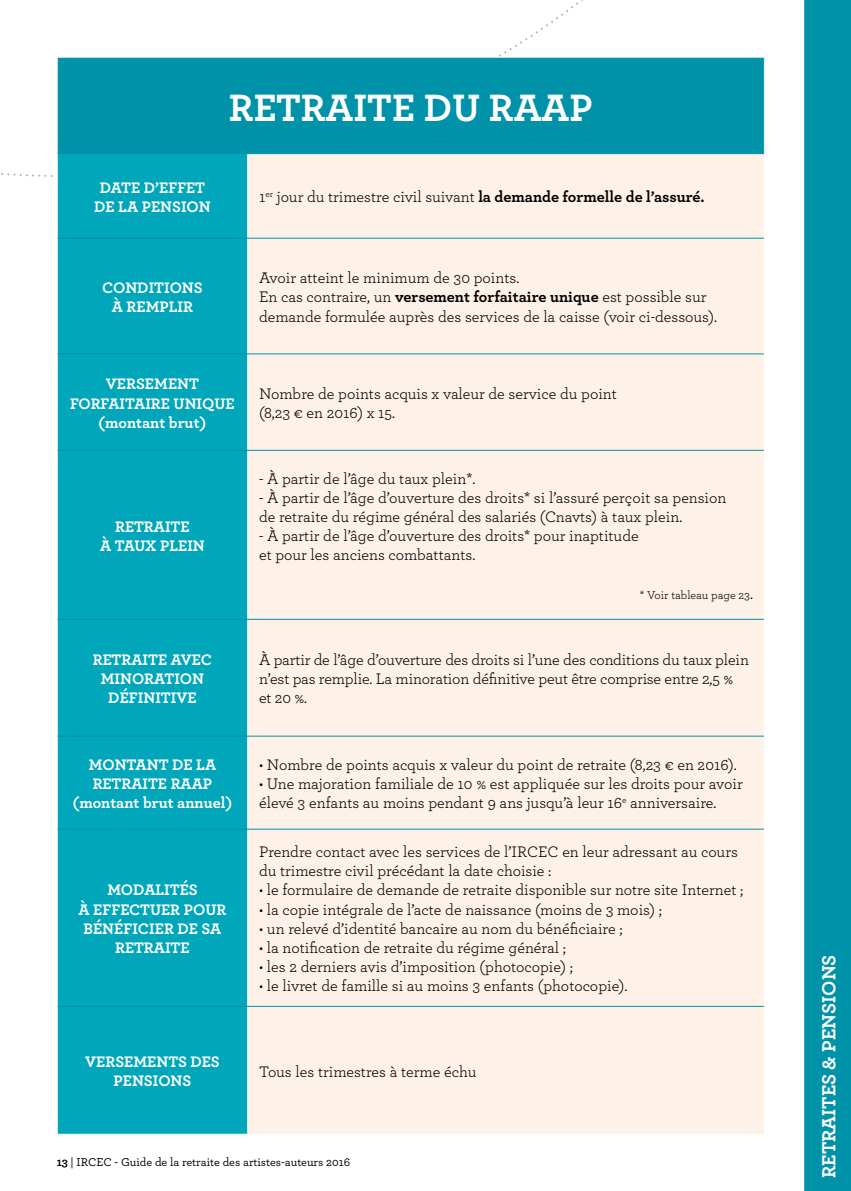
<style>
.page{position:relative;width:851px;height:1191px;background:#fff}
.page>*{position:absolute;margin:0;border:0;box-sizing:border-box;transform-origin:0 0}
.t1{font:700 40px "Archer";color:#fff}
.t2{font:700 20px "Archer";color:#fff}
.t3{font:16px/19.2px "Archer";color:#000}
.t4{font:700 16px/19.2px "Archer";color:#fff;text-align:center}
.t5{font:500 12px "Archer";color:#000}
.t6{font:12px "Archer";letter-spacing:-.01em;color:#000}
.s1{font-weight:700}
.s2{font-size:16px}
</style>
<div class="page">
<svg style="left:1px;top:173px;width:52px;height:4px"></svg>
<div style="left:57px;top:57px;width:707px;height:97px;background:#0092a8"></div>
<div style="left:58px;top:154px;width:189px;height:979px;background:#00a6ba"></div>
<div style="left:248px;top:154px;width:515px;height:979px;background:#fef1e7"></div>
<hr style="left:57px;top:57px;width:191px;height:1px;background:#fff">
<hr style="left:57px;top:58px;width:1px;height:96px;background:#fff">
<hr style="left:248px;top:57px;width:516px;height:1px;background:#fff">
<hr style="left:763px;top:58px;width:1px;height:96px;background:#fff">
<hr style="left:58px;top:238px;width:190px;height:1px;background:#0092a8">
<hr style="left:248px;top:238px;width:515px;height:1px;background:#0092a8">
<hr style="left:58px;top:353px;width:190px;height:1px;background:#0092a8">
<hr style="left:248px;top:353px;width:515px;height:1px;background:#0092a8">
<hr style="left:58px;top:450px;width:190px;height:1px;background:#0092a8">
<hr style="left:248px;top:450px;width:515px;height:1px;background:#0092a8">
<hr style="left:58px;top:619px;width:190px;height:1px;background:#0092a8">
<hr style="left:248px;top:619px;width:515px;height:1px;background:#0092a8">
<hr style="left:58px;top:735px;width:190px;height:1px;background:#0092a8">
<hr style="left:248px;top:735px;width:515px;height:1px;background:#0092a8">
<hr style="left:58px;top:828px;width:190px;height:1px;background:#0092a8">
<hr style="left:248px;top:828px;width:515px;height:1px;background:#0092a8">
<hr style="left:58px;top:1006px;width:190px;height:1px;background:#0092a8">
<hr style="left:248px;top:1006px;width:515px;height:1px;background:#0092a8">
<div style="left:804px;top:0;width:46px;height:1191px;background:#0092a8"></div>
<h1 class="t1" style="left:229px;top:77px;width:365px">RETRAITE DU RAAP</h1>
<p class="t4" style="left:94px;top:177px;width:118px">DATE D’EFFET<br>DE LA PENSION</p>
<p class="t3" style="left:259px;top:187px;width:447px">1<sup>er</sup> jour du trimestre civil suivant <span class="s1">la demande formelle de l’assuré.</span></p>
<p class="t4" style="left:102px;top:277px;width:102px">CONDITIONS<br>À REMPLIR</p>
<p class="t3" style="left:259px;top:267px;width:459px">Avoir atteint le minimum de 30 points.<br>En cas contraire, un <span class="s1">versement forfaitaire unique</span> est possible sur demande formulée auprès des services de la caisse (voir ci-dessous).</p>
<p class="t4" style="left:70px;top:373px;width:166px">VERSEMENT<br>FORFAITAIRE UNIQUE (montant brut)</p>
<p class="t3" style="left:259px;top:383px;width:359px">Nombre de points acquis x valeur de service du point (8,23 € en 2016) x 15.</p>
<p class="t4" style="left:100px;top:515px;width:106px">RETRAITE<br>À TAUX PLEIN</p>
<p class="t3" style="left:259px;top:468px;width:218px">- À partir de l’âge du taux plein*.</p>
<p class="t3" style="left:259px;top:487px;width:469px">- À partir de l’âge d’ouverture des droits* si l’assuré perçoit sa pension de retraite du régime général des salariés (Cnavts) à taux plein.</p>
<p class="t3" style="left:259px;top:525px;width:381px">- À partir de l’âge d’ouverture des droits* pour inaptitude et pour les anciens combattants.</p>
<p class="t6" style="left:639px;top:586px;width:115px">* Voir tableau page 23<span class="s2">.</span></p>
<p class="t4" style="left:93px;top:649px;width:121px">RETRAITE AVEC<br>MINORATION<br>DÉFINITIVE</p>
<p class="t3" style="left:259px;top:649px;width:491px">À partir de l’âge d’ouverture des droits si l’une des conditions du taux plein n’est pas remplie. La minoration définitive peut être comprise entre 2,5 % et 20 %.</p>
<p class="t4" style="left:72px;top:754px;width:162px">MONTANT DE LA<br>RETRAITE RAAP (montant brut annuel)</p>
<p class="t3" style="left:259px;top:754px;width:479px">• Nombre de points acquis x valeur du point de retraite (8,23 € en 2016).</p>
<p class="t3" style="left:259px;top:773px;width:485px">• Une majoration familiale de 10 % est appliquée sur les droits pour avoir élevé 3 enfants au moins pendant 9 ans jusqu’à leur 16<sup>e</sup> anniversaire.</p>
<p class="t4" style="left:79px;top:879px;width:149px">MODALITÉS<br>À EFFECTUER POUR<br>BÉNÉFICIER DE SA<br>RETRAITE</p>
<p class="t3" style="left:259px;top:841px;width:480px">Prendre contact avec les services de l’IRCEC en leur adressant au cours du trimestre civil précédant la date choisie :</p>
<p class="t3" style="left:259px;top:879px;width:485px">• le formulaire de demande de retraite disponible sur notre site Internet ;</p>
<p class="t3" style="left:259px;top:899px;width:404px">• la copie intégrale de l’acte de naissance (moins de 3 mois) ;</p>
<p class="t3" style="left:259px;top:918px;width:365px">• un relevé d’identité bancaire au nom du bénéficiaire ;</p>
<p class="t3" style="left:259px;top:937px;width:308px">• la notification de retraite du régime général ;</p>
<p class="t3" style="left:259px;top:956px;width:315px">• les 2 derniers avis d’imposition (photocopie) ;</p>
<p class="t3" style="left:259px;top:975px;width:370px">• le livret de famille si au moins 3 enfants (photocopie).</p>
<p class="t4" style="left:85px;top:1051px;width:136px">VERSEMENTS DES<br>PENSIONS</p>
<p class="t3" style="left:259px;top:1061px;width:219px">Tous les trimestres à terme échu</p>
<p class="t5" style="left:57px;top:1153px;width:295px"><span class="s1">13</span> | IRCEC - Guide de la retraite des artistes-auteurs 2016</p>
<p class="t2" style="left:813px;top:1178px;width:225px;rotate:-90deg">RETRAITES &amp; PENSIONS</p>
</div>
